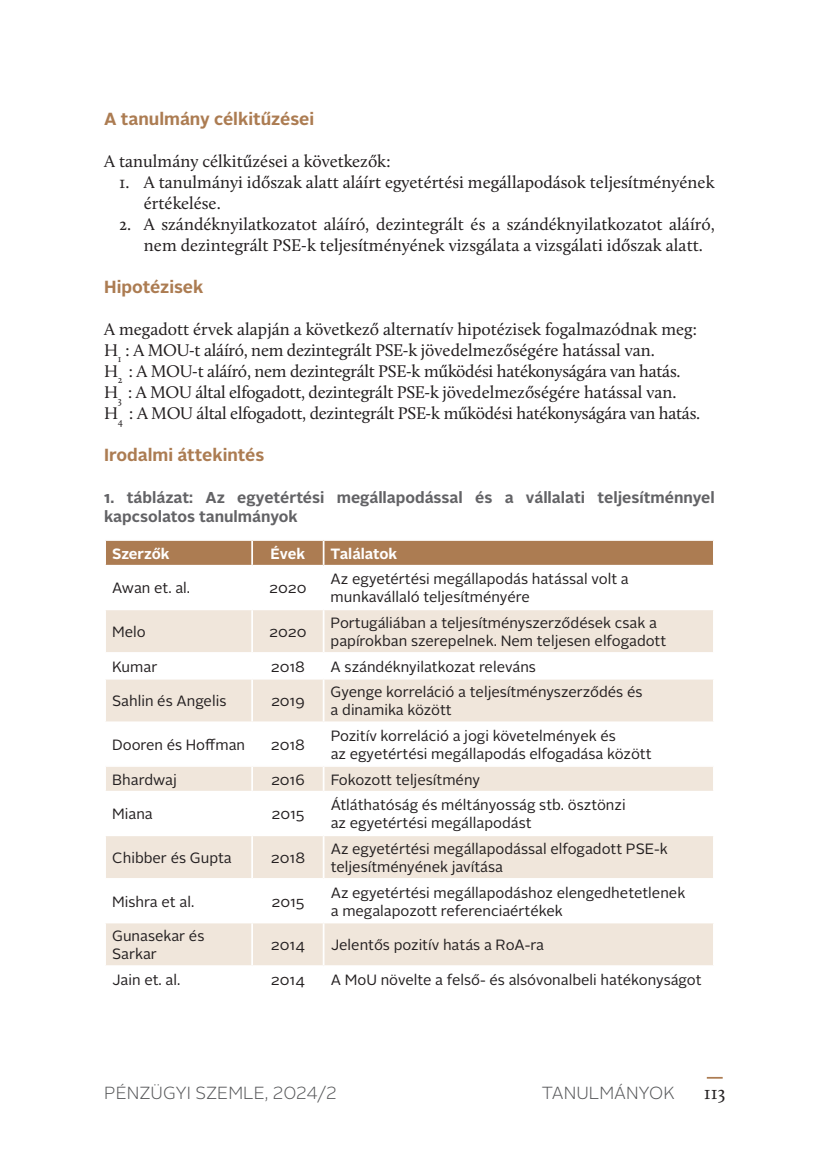
<style>
.page{position:relative;width:819px;height:1166px;background:#fff}
.page>*{position:absolute;margin:0;border:0;box-sizing:border-box;transform-origin:0 0}
.t1{font:19.25px "Calluna";color:#231f20}
.t2{font:17.5px/21px "Calluna";color:#231f20}
.t3{font:700 17.5px "Alright Sans";color:#ac7c52}
.t4{font:300 17.5px "Alright Sans";color:#57585a}
.t5{font:700 15.75px/18.9px "Alright Sans";color:#636366}
.t6{font:14.88px/17.8px "Alright Sans";color:#231f20}
.t7{font:700 14.88px "Alright Sans";color:#fff}
</style>
<div class="page">
<svg style="left:706px;top:1077px;width:16px;height:1px"></svg>
<svg style="left:106px;top:610px;width:607px;height:355px;fill:#f0e6db"></svg>
<hr style="left:251px;top:610px;width:2px;height:42px;background:#fff">
<hr style="left:323px;top:610px;width:1px;height:42px;background:#fff">
<hr style="left:104px;top:652px;width:148px;height:2px;background:#fff">
<hr style="left:252px;top:652px;width:71px;height:2px;background:#fff">
<hr style="left:251px;top:654px;width:2px;height:24px;background:#fff">
<hr style="left:323px;top:652px;width:391px;height:2px;background:#fff">
<svg style="left:323px;top:654px;width:1px;height:24px"></svg>
<hr style="left:104px;top:678px;width:148px;height:1px;background:#fff">
<hr style="left:252px;top:678px;width:71px;height:1px;background:#fff">
<hr style="left:251px;top:679px;width:2px;height:42px;background:#fff">
<hr style="left:323px;top:678px;width:391px;height:1px;background:#fff">
<hr style="left:323px;top:679px;width:1px;height:42px;background:#fff">
<hr style="left:104px;top:721px;width:148px;height:2px;background:#fff">
<hr style="left:252px;top:721px;width:71px;height:2px;background:#fff">
<hr style="left:251px;top:723px;width:2px;height:42px;background:#fff">
<hr style="left:323px;top:721px;width:391px;height:2px;background:#fff">
<hr style="left:323px;top:723px;width:1px;height:42px;background:#fff">
<hr style="left:104px;top:765px;width:148px;height:2px;background:#fff">
<hr style="left:252px;top:765px;width:71px;height:2px;background:#fff">
<hr style="left:251px;top:767px;width:2px;height:24px;background:#fff">
<hr style="left:323px;top:765px;width:391px;height:2px;background:#fff">
<svg style="left:323px;top:767px;width:1px;height:24px"></svg>
<hr style="left:104px;top:791px;width:148px;height:1px;background:#fff">
<hr style="left:252px;top:791px;width:71px;height:1px;background:#fff">
<hr style="left:251px;top:792px;width:2px;height:42px;background:#fff">
<hr style="left:323px;top:791px;width:391px;height:1px;background:#fff">
<hr style="left:323px;top:792px;width:1px;height:42px;background:#fff">
<hr style="left:104px;top:834px;width:148px;height:2px;background:#fff">
<hr style="left:252px;top:834px;width:71px;height:2px;background:#fff">
<hr style="left:251px;top:836px;width:2px;height:42px;background:#fff">
<hr style="left:323px;top:834px;width:391px;height:2px;background:#fff">
<hr style="left:323px;top:836px;width:1px;height:42px;background:#fff">
<hr style="left:104px;top:878px;width:148px;height:2px;background:#fff">
<hr style="left:252px;top:878px;width:71px;height:2px;background:#fff">
<hr style="left:251px;top:880px;width:2px;height:41px;background:#fff">
<hr style="left:323px;top:878px;width:391px;height:2px;background:#fff">
<hr style="left:323px;top:880px;width:1px;height:41px;background:#fff">
<hr style="left:104px;top:921px;width:148px;height:2px;background:#fff">
<hr style="left:252px;top:921px;width:71px;height:2px;background:#fff">
<hr style="left:251px;top:923px;width:2px;height:42px;background:#fff">
<hr style="left:323px;top:921px;width:391px;height:2px;background:#fff">
<hr style="left:323px;top:923px;width:1px;height:42px;background:#fff">
<svg style="left:105px;top:540px;width:609px;height:25px;background:#b0825a"></svg>
<p class="t3" style="left:104px;top:107px;width:211px">A tanulmány célkitűzései</p>
<p class="t2" style="left:104px;top:151px;width:288px">A tanulmány célkitűzései a következők:</p>
<p class="t2" style="left:144px;top:172px;width:572px;text-indent:-25px">1. A tanulmányi időszak alatt aláírt egyetértési megállapodások teljesítményének értékelése.</p>
<p class="t2" style="left:144px;top:214px;width:572px;text-indent:-25px">2. A szándéknyilatkozatot aláíró, dezintegrált és a szándéknyilatkozatot aláíró, nem dezintegrált PSE-k teljesítményének vizsgálata a vizsgálati időszak alatt.</p>
<p class="t3" style="left:104px;top:275px;width:101px">Hipotézisek</p>
<p class="t2" style="left:104px;top:319px;width:597px">A megadott érvek alapján a következő alternatív hipotézisek fogalmazódnak meg:<br>H<sub>1</sub> : A MOU-t aláíró, nem dezintegrált PSE-k jövedelmezőségére hatással van.<br>H<sub>2</sub> : A MOU-t aláíró, nem dezintegrált PSE-k működési hatékonyságára van hatás.<br>H<sub>3</sub> : A MOU által elfogadott, dezintegrált PSE-k jövedelmezőségére hatással van.<br>H<sub>4</sub> : A MOU által elfogadott, dezintegrált PSE-k működési hatékonyságára van hatás.</p>
<p class="t3" style="left:104px;top:443px;width:162px">Irodalmi áttekintés</p>
<p class="t5" style="left:104px;top:488px;width:612px">1. táblázat: Az egyetértési megállapodással és a vállalati teljesítménnyel kapcsolatos tanulmányok</p>
<p class="t7" style="left:112px;top:543px;width:59px">Szerzők</p>
<p class="t7" style="left:270px;top:543px;width:36px">Évek</p>
<p class="t7" style="left:330px;top:543px;width:68px">Találatok</p>
<p class="t6" style="left:112px;top:579px;width:80px">Awan et. al.</p>
<p class="t6" style="left:269px;top:579px;width:39px">2020</p>
<p class="t6" style="left:330px;top:571px;width:300px">Az egyetértési megállapodás hatással volt a munkavállaló teljesítményére</p>
<p class="t6" style="left:112px;top:623px;width:35px">Melo</p>
<p class="t6" style="left:269px;top:623px;width:39px">2020</p>
<p class="t6" style="left:330px;top:614px;width:337px">Portugáliában a teljesítményszerződések csak a papírokban szerepelnek. Nem teljesen elfogadott</p>
<p class="t6" style="left:112px;top:658px;width:47px">Kumar</p>
<p class="t6" style="left:271px;top:658px;width:36px">2018</p>
<p class="t6" style="left:330px;top:658px;width:207px">A szándéknyilatkozat releváns</p>
<p class="t6" style="left:112px;top:692px;width:116px">Sahlin és Angelis</p>
<p class="t6" style="left:271px;top:692px;width:35px">2019</p>
<p class="t6" style="left:330px;top:683px;width:313px">Gyenge korreláció a teljesítményszerződés és a dinamika között</p>
<p class="t6" style="left:112px;top:736px;width:134px">Dooren és Hoffman</p>
<p class="t6" style="left:271px;top:736px;width:36px">2018</p>
<p class="t6" style="left:330px;top:727px;width:322px">Pozitív korreláció a jogi követelmények és<br>az egyetértési megállapodás elfogadása között</p>
<p class="t6" style="left:112px;top:771px;width:66px">Bhardwaj</p>
<p class="t6" style="left:271px;top:771px;width:35px">2016</p>
<p class="t6" style="left:330px;top:771px;width:151px">Fokozott teljesítmény</p>
<p class="t6" style="left:112px;top:805px;width:42px">Miana</p>
<p class="t6" style="left:271px;top:805px;width:35px">2015</p>
<p class="t6" style="left:331px;top:796px;width:296px">Átláthatóság és méltányosság stb. ösztönzi az egyetértési megállapodást</p>
<p class="t6" style="left:112px;top:849px;width:121px">Chibber és Gupta</p>
<p class="t6" style="left:271px;top:849px;width:36px">2018</p>
<p class="t6" style="left:331px;top:840px;width:338px">Az egyetértési megállapodással elfogadott PSE-k teljesítményének javítása</p>
<p class="t6" style="left:112px;top:893px;width:84px">Mishra et al.</p>
<p class="t6" style="left:271px;top:893px;width:35px">2015</p>
<p class="t6" style="left:331px;top:884px;width:356px">Az egyetértési megállapodáshoz elengedhetetlenek a megalapozott referenciaértékek</p>
<p class="t6" style="left:112px;top:927px;width:94px">Gunasekar és<br>Sarkar</p>
<p class="t6" style="left:271px;top:936px;width:36px">2014</p>
<p class="t6" style="left:331px;top:936px;width:215px">Jelentős pozitív hatás a RoA-ra</p>
<p class="t6" style="left:112px;top:971px;width:70px">Jain et. al.</p>
<p class="t6" style="left:271px;top:971px;width:36px">2014</p>
<p class="t6" style="left:331px;top:971px;width:372px">A MoU növelte a felső- és alsóvonalbeli hatékonyságot</p>
<p class="t4" style="left:104px;top:1081px;width:234px">PÉNZÜGYI SZEMLE, 2024/2</p>
<p class="t4" style="left:542px;top:1081px;width:135px">TANULMÁNYOK</p>
<p class="t1" style="left:703px;top:1081px;width:23px">113</p>
</div>
